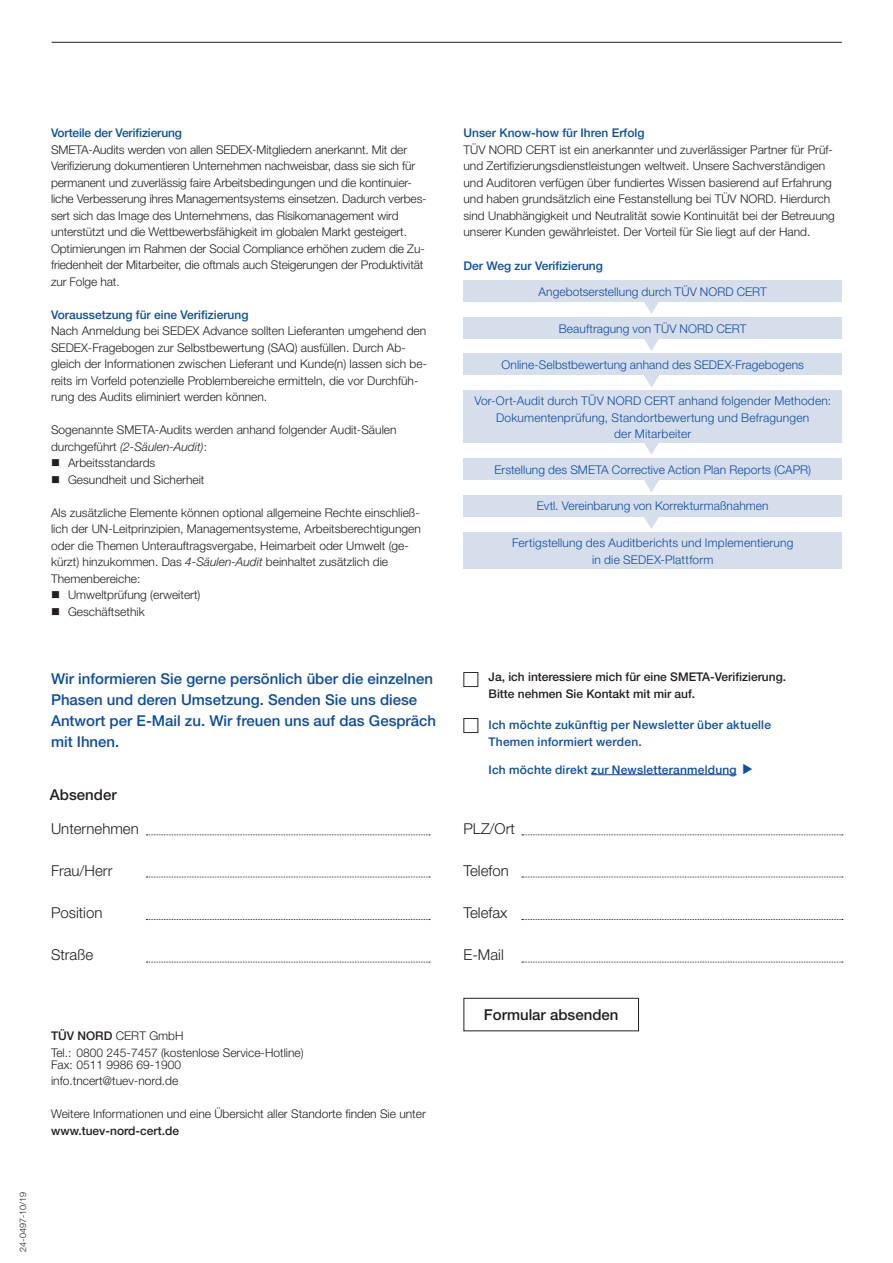
<style>
.page{position:relative;width:893px;height:1263px;background:#fff}
.page>*{position:absolute;margin:0;border:0;box-sizing:border-box;transform-origin:0 0}
.t1{font:500 15px/21px "Helvetica Neue";color:#0d4da1}
.t2{font:300 15px "Helvetica Neue";color:#231f20}
.t3{font:500 15px "Helvetica Neue";color:#231f20}
.t4{font:300 12px/16.5px "Helvetica Neue";color:#231f20}
.t5{font:300 12px/16.5px "Helvetica Neue";letter-spacing:.01em;color:#0d4da1;text-align:center}
.t6{font:500 12px/16.5px "Helvetica Neue";letter-spacing:.005em;color:#0d4da1}
.t7{font:500 12px/16.5px "Helvetica Neue";color:#231f20}
.t8{font:300 9px "Helvetica Neue";color:#231f20}
.s1{font-style:italic}
.s2{font-weight:500}
</style>
<div class="page">
<hr style="left:52px;top:42px;width:790px;height:1px;background:#231f20">
<svg style="left:146px;top:834px;width:284px;height:1px"></svg>
<svg style="left:146px;top:877px;width:284px;height:1px"></svg>
<svg style="left:146px;top:919px;width:284px;height:1px"></svg>
<svg style="left:146px;top:962px;width:284px;height:1px"></svg>
<svg style="left:522px;top:834px;width:321px;height:1px"></svg>
<svg style="left:522px;top:877px;width:321px;height:1px"></svg>
<svg style="left:522px;top:919px;width:321px;height:1px"></svg>
<svg style="left:522px;top:962px;width:321px;height:1px"></svg>
<div style="left:463px;top:998px;width:176px;height:33px;border:1px solid #231f20"></div>
<hr style="left:591px;top:774px;width:146px;height:1px;background:#0d4da1">
<div style="left:463px;top:280px;width:379px;height:21px;background:#d7deeb"></div>
<svg style="left:644px;top:301px;width:15px;height:13px"></svg>
<div style="left:463px;top:317px;width:379px;height:21px;background:#d7deeb"></div>
<svg style="left:644px;top:338px;width:15px;height:13px"></svg>
<div style="left:463px;top:354px;width:379px;height:21px;background:#d7deeb"></div>
<svg style="left:644px;top:375px;width:15px;height:12px"></svg>
<div style="left:463px;top:458px;width:379px;height:22px;background:#d7deeb"></div>
<svg style="left:644px;top:480px;width:15px;height:12px"></svg>
<div style="left:463px;top:495px;width:379px;height:22px;background:#d7deeb"></div>
<svg style="left:644px;top:517px;width:15px;height:12px"></svg>
<div style="left:463px;top:532px;width:379px;height:37px;background:#d7deeb"></div>
<div style="left:463px;top:391px;width:379px;height:52px;background:#d7deeb"></div>
<svg style="left:644px;top:443px;width:15px;height:12px"></svg>
<p class="t6" style="left:51px;top:124px;width:132px">Vorteile der Verifizierung</p>
<p class="t4" style="left:51px;top:141px;width:377px">SMETA-Audits werden von allen SEDEX-Mitgliedern anerkannt. Mit der Verifizierung dokumentieren Unternehmen nachweisbar, dass sie sich für permanent und zuverlässig faire Arbeitsbedingungen und die kontinuier&shy;liche Verbesserung ihres Managementsystems einsetzen. Dadurch verbes&shy;sert sich das Image des Unternehmens, das Risikomanagement wird unterstützt und die Wettbewerbsfähigkeit im globalen Markt gesteigert.<br>Optimierungen im Rahmen der Social Compliance erhöhen zudem die Zu&shy;friedenheit der Mitarbeiter, die oftmals auch Steigerungen der Produktivität zur Folge hat.</p>
<p class="t6" style="left:51px;top:306px;width:199px">Voraussetzung für eine Verifizierung</p>
<p class="t4" style="left:51px;top:322px;width:378px">Nach Anmeldung bei SEDEX Advance sollten Lieferanten umgehend den SEDEX-Fragebogen zur Selbstbewertung (SAQ) ausfüllen. Durch Ab&shy;gleich der Informationen zwischen Lieferant und Kunde(n) lassen sich be&shy;reits im Vorfeld potenzielle Problembereiche ermitteln, die vor Durchfüh&shy;rung des Audits eliminiert werden können.</p>
<p class="t4" style="left:51px;top:421px;width:347px">Sogenannte SMETA-Audits werden anhand folgender Audit-Säulen durchgeführt <span class="s1">(2-Säulen-Audit)</span>:</p>
<p class="t4" style="left:51px;top:454px;width:106px">■ Arbeitsstandards</p>
<p class="t4" style="left:51px;top:471px;width:155px">■ Gesundheit und Sicherheit</p>
<p class="t4" style="left:51px;top:504px;width:371px">Als zusätzliche Elemente können optional allgemeine Rechte einschließ&shy;lich der UN-Leitprinzipien, Managementsysteme, Arbeitsberechtigungen oder die Themen Unterauftragsvergabe, Heimarbeit oder Umwelt (ge&shy;kürzt) hinzukommen. Das <span class="s1">4-Säulen-Audit</span> beinhaltet zusätzlich die Themenbereiche:</p>
<p class="t4" style="left:51px;top:586px;width:151px">■ Umweltprüfung (erweitert)</p>
<p class="t4" style="left:51px;top:603px;width:95px">■ Geschäftsethik</p>
<p class="t1" style="left:51px;top:668px;width:387px">Wir informieren Sie gerne persönlich über die einzelnen Phasen und deren Umsetzung. Senden Sie uns diese Antwort per E-Mail zu. Wir freuen uns auf das Gespräch mit Ihnen.</p>
<p class="t3" style="left:50px;top:786px;width:68px">Absender</p>
<p class="t2" style="left:51px;top:819px;width:89px">Unternehmen</p>
<p class="t2" style="left:51px;top:861px;width:63px">Frau/Herr</p>
<p class="t2" style="left:51px;top:904px;width:53px">Position</p>
<p class="t2" style="left:51px;top:946px;width:44px">Straße</p>
<p class="t8" style="left:18px;top:1252px;width:61px;rotate:-90deg">24-0497-10/19</p>
<p class="t4" style="left:51px;top:1027px;width:254px"><span class="s2">TÜV NORD</span> CERT GmbH<br>Tel.: 0800 245-7457 (kostenlose Service-Hotline)</p>
<p class="t4" style="left:51px;top:1056px;width:132px">Fax: 0511 9986 69-1900 info.tncert@tuev-nord.de</p>
<p class="t4" style="left:51px;top:1105px;width:376px">Weitere Informationen und eine Übersicht aller Standorte finden Sie unter</p>
<p class="t7" style="left:51px;top:1122px;width:130px">www.tuev-nord-cert.de</p>
<p class="t6" style="left:463px;top:124px;width:182px">Unser Know-how für Ihren Erfolg</p>
<p class="t4" style="left:463px;top:141px;width:373px">TÜV NORD CERT ist ein anerkannter und zuverlässiger Partner für Prüf&shy;und Zertifizierungsdienstleistungen weltweit. Unsere Sachverständigen und Auditoren verfügen über fundiertes Wissen basierend auf Erfahrung und haben grundsätzlich eine Festanstellung bei TÜV NORD. Hierdurch sind Unabhängigkeit und Neutralität sowie Kontinuität bei der Betreuung unserer Kunden gewährleistet. Der Vorteil für Sie liegt auf der Hand.</p>
<p class="t6" style="left:463px;top:257px;width:141px">Der Weg zur Verifizierung</p>
<p class="t5" style="left:538px;top:283px;width:230px">Angebotserstellung durch TÜV NORD CERT</p>
<p class="t5" style="left:559px;top:320px;width:189px">Beauftragung von TÜV NORD CERT</p>
<p class="t5" style="left:501px;top:356px;width:304px">Online-Selbstbewertung anhand des SEDEX-Fragebogens</p>
<p class="t5" style="left:474px;top:392px;width:358px">Vor-Ort-Audit durch TÜV NORD CERT anhand folgender Methoden:<br>Dokumentenprüfung, Standortbewertung und Befragungen<br>der Mitarbeiter</p>
<p class="t5" style="left:494px;top:461px;width:318px">Erstellung des SMETA Corrective Action Plan Reports (CAPR)</p>
<p class="t5" style="left:537px;top:497px;width:233px">Evtl. Vereinbarung von Korrekturmaßnahmen</p>
<p class="t5" style="left:512px;top:534px;width:283px">Fertigstellung des Auditberichts und Implementierung in die SEDEX-Plattform</p>
<p class="t7" style="left:489px;top:669px;width:299px">Ja, ich interessiere mich für eine SMETA-Verifizierung.<br>Bitte nehmen Sie Kontakt mit mir auf.</p>
<p class="t6" style="left:489px;top:717px;width:284px">Ich möchte zukünftig per Newsletter über aktuelle<br>Themen informiert werden.</p>
<p class="t6" style="left:489px;top:761px;width:250px">Ich möchte direkt zur Newsletteranmeldung</p>
<p class="t2" style="left:463px;top:819px;width:53px">PLZ/Ort</p>
<p class="t2" style="left:463px;top:861px;width:47px">Telefon</p>
<p class="t2" style="left:463px;top:904px;width:45px">Telefax</p>
<p class="t2" style="left:463px;top:946px;width:42px">E-Mail</p>
<p class="t3" style="left:484px;top:1006px;width:136px">Formular absenden</p>
</div>
